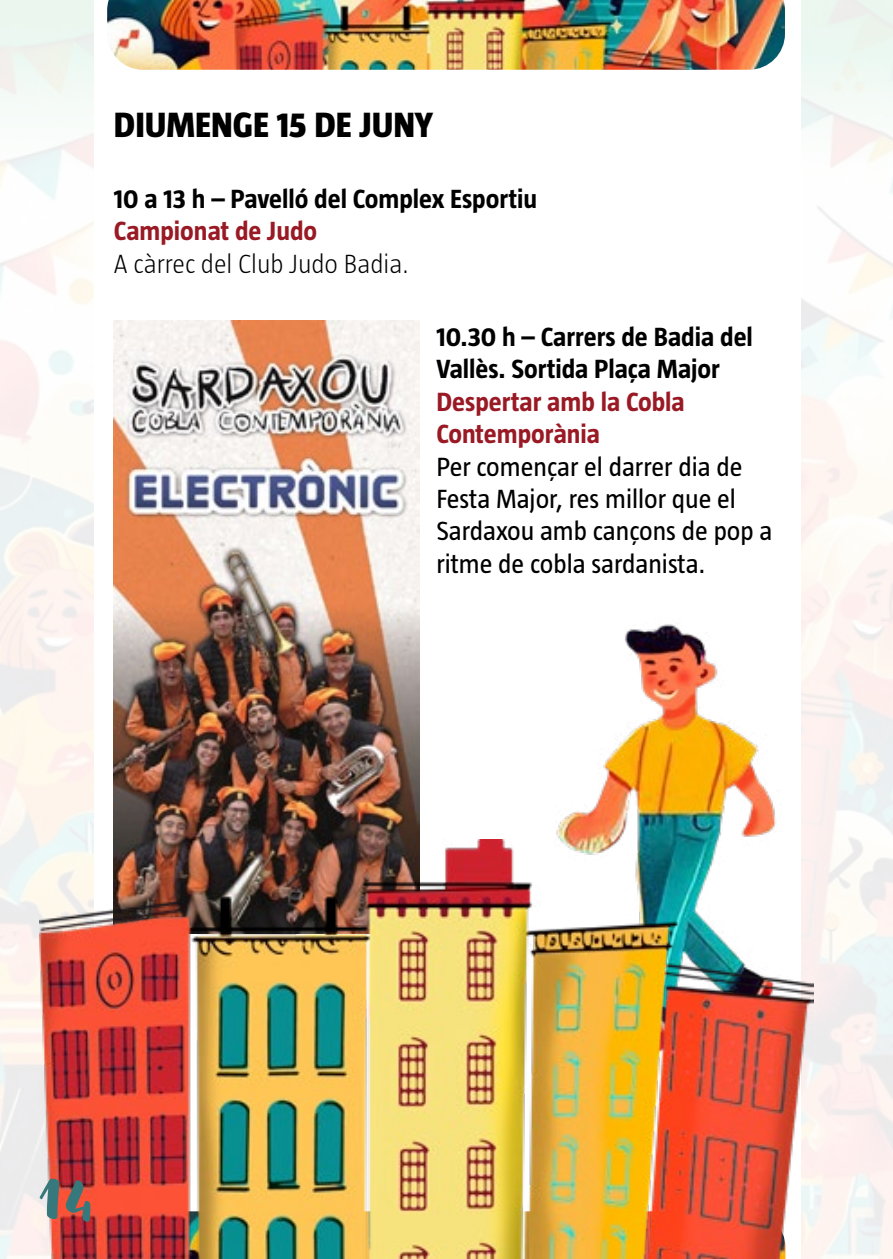
<style>
.page{position:relative;width:893px;height:1259px;background:#fff}
.page>*{position:absolute;margin:0;border:0;box-sizing:border-box;transform-origin:0 0}
.t1{font:54px "Muthiara Demo Version";color:#37787c}
.t2{font:800 36px "Taz";color:#000}
.t3{font:27px/32.4px "Taz";color:#000}
.t4{font:700 27px/32.4px "Taz";color:#000}
.t5{font:700 27px/32.4px "Taz";color:#991924}
.t6{font:300 27px "Taz";color:#000}
</style>
<div class="page">
<img style="left:556px;top:574px;width:274px;height:477px">
<img style="left:114px;top:321px;width:305px;height:518px">
<img style="left:107px;top:0;width:678px;height:70px">
<img style="left:39px;top:839px;width:774px;height:420px">
<h2 class="t2" style="left:114px;top:104px;width:320px">DIUMENGE 15 DE JUNY</h2>
<p class="t4" style="left:114px;top:182px;width:425px">10 a 13 h – Pavelló del Complex Esportiu</p>
<p class="t5" style="left:114px;top:214px;width:205px">Campionat de Judo</p>
<p class="t6" style="left:114px;top:248px;width:297px">A càrrec del Club Judo Badia.</p>
<p class="t4" style="left:436px;top:320px;width:318px">10.30 h – Carrers de Badia del<br>Vallès. Sortida Plaça Major</p>
<p class="t5" style="left:436px;top:385px;width:250px">Despertar amb la Cobla<br>Contemporània</p>
<p class="t3" style="left:436px;top:450px;width:338px">Per començar el darrer dia de<br>Festa Major, res millor que el<br>Sardaxou amb cançons de pop a ritme de cobla sardanista.</p>
<h1 class="t1" style="left:36px;top:1167px;width:59px">14</h1>
</div>
